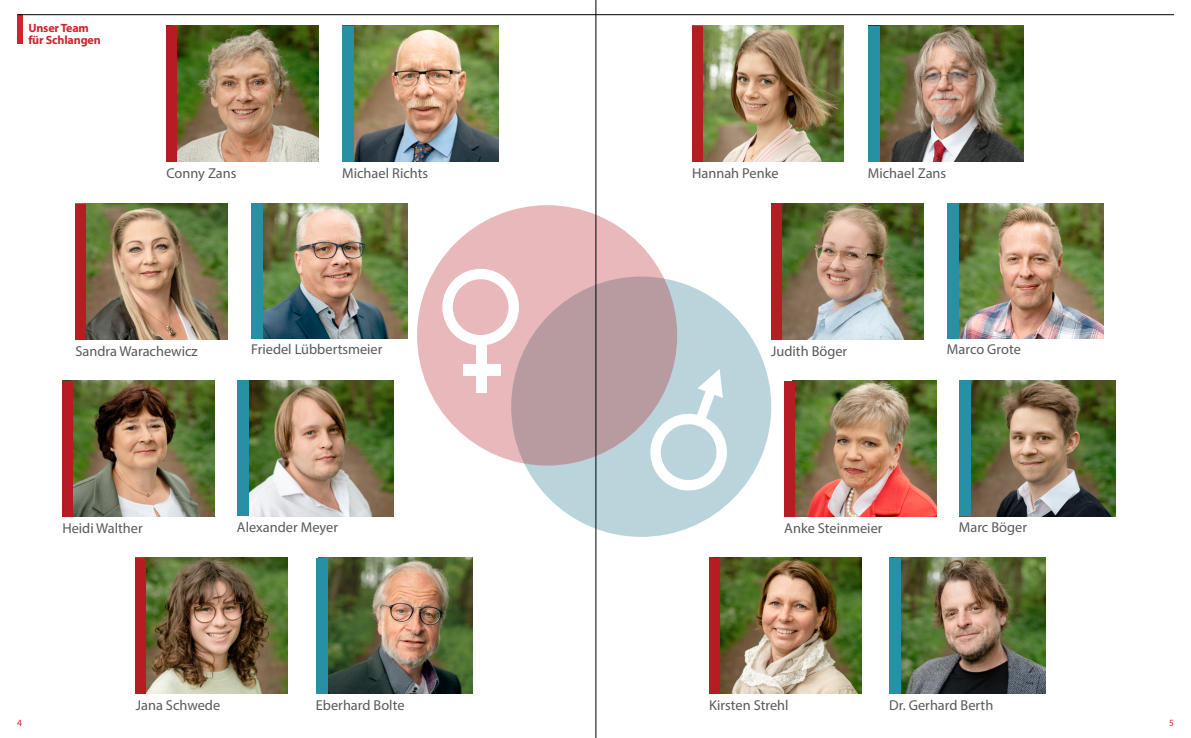
<style>
.page{position:relative;width:1191px;height:738px;background:#fff}
.page>*{position:absolute;margin:0;border:0;box-sizing:border-box;transform-origin:0 0}
.t1{font:14.3px "Myriad Pro";color:#58595b}
.t2{font:700 12px/12px "Myriad Pro";letter-spacing:-.01em;color:#d2232a}
.t3{font:9.5px "Myriad Pro";color:#d2232a}
</style>
<div class="page">
<div style="left:17px;top:14px;width:6px;height:30px;background:#d2232a"></div>
<hr style="left:17px;top:14px;width:1157px;height:1px;background:#000">
<img style="left:177px;top:26px;width:141px;height:135px">
<div style="left:166px;top:26px;width:11px;height:135px;background:#b61d22"></div>
<img style="left:702px;top:26px;width:142px;height:135px">
<div style="left:692px;top:26px;width:10px;height:135px;background:#b61d22"></div>
<img style="left:85px;top:204px;width:142px;height:135px">
<div style="left:75px;top:204px;width:10px;height:135px;background:#b61d22"></div>
<img style="left:781px;top:204px;width:142px;height:135px">
<div style="left:771px;top:204px;width:10px;height:135px;background:#b61d22"></div>
<img style="left:72px;top:380px;width:142px;height:136px">
<div style="left:62px;top:380px;width:10px;height:136px;background:#b61d22"></div>
<img style="left:794px;top:380px;width:142px;height:136px">
<div style="left:784px;top:380px;width:10px;height:136px;background:#b61d22"></div>
<img style="left:719px;top:557px;width:142px;height:136px">
<div style="left:709px;top:557px;width:10px;height:136px;background:#b61d22"></div>
<img style="left:146px;top:557px;width:142px;height:136px">
<div style="left:136px;top:557px;width:10px;height:136px;background:#b61d22"></div>
<img style="left:354px;top:26px;width:144px;height:135px">
<div style="left:342px;top:26px;width:12px;height:135px;background:#2890a5"></div>
<img style="left:879px;top:26px;width:145px;height:135px">
<div style="left:868px;top:26px;width:11px;height:135px;background:#2890a5"></div>
<img style="left:263px;top:203px;width:144px;height:135px">
<div style="left:251px;top:203px;width:12px;height:135px;background:#2890a5"></div>
<img style="left:958px;top:203px;width:145px;height:135px">
<div style="left:947px;top:203px;width:11px;height:135px;background:#2890a5"></div>
<img style="left:248px;top:380px;width:145px;height:135px">
<div style="left:237px;top:380px;width:11px;height:135px;background:#2890a5"></div>
<img style="left:970px;top:380px;width:145px;height:135px">
<div style="left:959px;top:380px;width:11px;height:135px;background:#2890a5"></div>
<img style="left:327px;top:557px;width:145px;height:136px">
<div style="left:316px;top:557px;width:11px;height:136px;background:#2890a5"></div>
<img style="left:900px;top:557px;width:145px;height:136px">
<div style="left:889px;top:557px;width:11px;height:136px;background:#2890a5"></div>
<div style="left:511px;top:276px;width:260px;height:260px;background:#b9d5db;border-radius:50%"></div>
<svg style="left:417px;top:205px;width:260px;height:260px;background:#d2abaf"></svg>
<div style="left:442px;top:268px;width:77px;height:77px;border:10px solid #fff;border-radius:50%"></div>
<div style="left:476px;top:339px;width:10px;height:53px;background:#fff"></div>
<div style="left:463px;top:364px;width:38px;height:12px;background:#fff"></div>
<svg style="left:641px;top:368px;width:86px;height:123px"></svg>
<hr style="left:595px;top:0;width:1px;height:737px;background:#000">
<p class="t2" style="left:28px;top:21px;width:74px">Unser Team für Schlangen</p>
<p class="t1" style="left:166px;top:164px;width:72px">Conny Zans</p>
<p class="t1" style="left:692px;top:164px;width:88px">Hannah Penke</p>
<p class="t1" style="left:342px;top:164px;width:87px">Michael Richts</p>
<p class="t1" style="left:868px;top:164px;width:80px">Michael Zans</p>
<p class="t1" style="left:251px;top:340px;width:133px">Friedel Lübbertsmeier</p>
<p class="t1" style="left:947px;top:340px;width:75px">Marco Grote</p>
<p class="t1" style="left:75px;top:342px;width:124px">Sandra Warachewicz</p>
<p class="t1" style="left:771px;top:342px;width:77px">Judith Böger</p>
<p class="t1" style="left:237px;top:517px;width:103px">Alexander Meyer</p>
<p class="t1" style="left:959px;top:517px;width:70px">Marc Böger</p>
<p class="t1" style="left:62px;top:518px;width:82px">Heidi Walther</p>
<p class="t1" style="left:784px;top:518px;width:100px">Anke Steinmeier</p>
<p class="t1" style="left:136px;top:695px;width:86px">Jana Schwede</p>
<p class="t1" style="left:709px;top:695px;width:81px">Kirsten Strehl</p>
<p class="t1" style="left:316px;top:695px;width:90px">Eberhard Bolte</p>
<p class="t1" style="left:889px;top:695px;width:106px">Dr. Gerhard Berth</p>
<p class="t3" style="left:17px;top:716px;width:6px">4</p>
<p class="t3" style="left:1169px;top:716px;width:6px">5</p>
</div>
